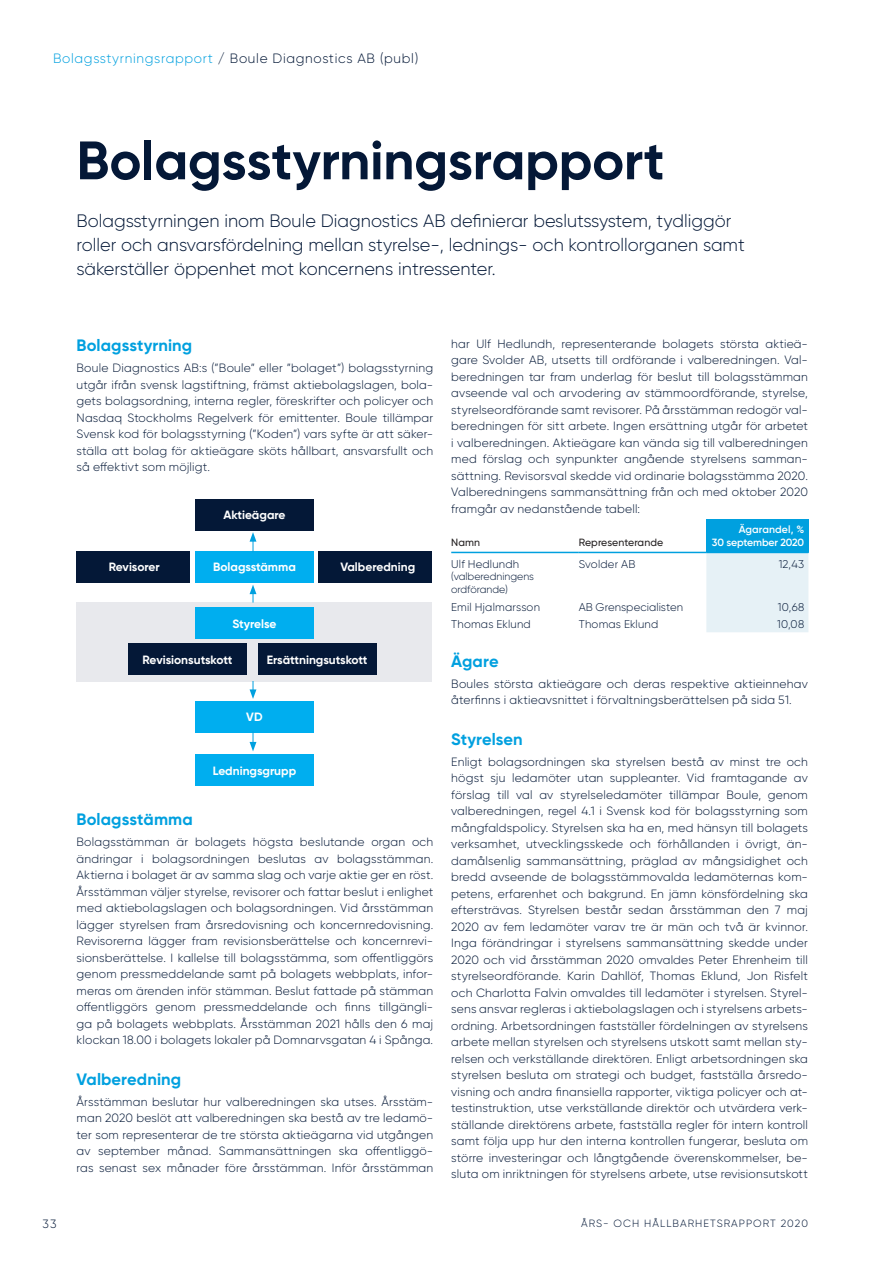
<style>
.page{position:relative;width:893px;height:1263px;background:#fff}
.page>*{position:absolute;margin:0;border:0;box-sizing:border-box;transform-origin:0 0}
.Rubrik_2020{font:700 54px "Gilroy";letter-spacing:-.005em;color:#041837}
.b-Intro3_2020{font:300 18px/24px "Gilroy";color:#041837}
.b-Mellanrubrik1_blue{font:700 16.5px "Gilroy";letter-spacing:.005em;color:#00a0df}
.t1{font:300 13.5px "Gilroy";letter-spacing:.05em;color:#041837}
.b-Bröd_2020{font:300 12px/16.5px "Gilroy";letter-spacing:.015em;color:#041837;text-align:justify}
.Mellanrubrik{font:700 12px "Gilroy";color:#fff}
.Tabbel_Text{font:300 11.25px "Gilroy";letter-spacing:.015em;color:#041837}
.Tabbel_Text-2{font:300 10.5px "Gilroy";letter-spacing:.1em;color:#041837}
.Tabbel_Text-3{font:300 10.5px/12.6px "Gilroy";letter-spacing:-.005em;color:#041837}
.Tabbel_H1{font:600 10.5px/12.6px "Gilroy";letter-spacing:-.01em;color:#fff;text-align:right}
.Tabbel_H1-2{font:500 10.5px "Gilroy";letter-spacing:.01em;color:#231f20}
.s1{color:#00a0df}
</style>
<div class="page">
<div style="left:706px;top:519px;width:102px;height:33px;background:#00a0df"></div>
<div style="left:706px;top:553px;width:102px;height:79px;background:#e6f1f6"></div>
<hr style="left:451px;top:552px;width:128px;height:1px;background:#00a0df">
<hr style="left:579px;top:552px;width:127px;height:1px;background:#00a0df">
<hr style="left:706px;top:552px;width:102px;height:1px;background:#00a0df">
<div style="left:77px;top:603px;width:355px;height:79px;background:#e8e9ed"></div>
<div style="left:258px;top:643px;width:119px;height:32px;background:#041837"></div>
<div style="left:128px;top:643px;width:119px;height:32px;background:#041837"></div>
<div style="left:195px;top:701px;width:119px;height:31px;background:#00aeef"></div>
<div style="left:195px;top:754px;width:119px;height:32px;background:#00aeef"></div>
<div style="left:195px;top:607px;width:119px;height:32px;background:#00aeef"></div>
<div style="left:195px;top:551px;width:119px;height:32px;background:#00aeef"></div>
<div style="left:318px;top:551px;width:114px;height:32px;background:#041837"></div>
<div style="left:76px;top:551px;width:113px;height:32px;background:#041837"></div>
<div style="left:195px;top:499px;width:119px;height:31px;background:#041837"></div>
<svg style="left:250px;top:585px;width:6px;height:18px"></svg>
<svg style="left:250px;top:532px;width:6px;height:19px"></svg>
<svg style="left:250px;top:681px;width:6px;height:18px"></svg>
<svg style="left:250px;top:732px;width:6px;height:19px"></svg>
<p class="t1" style="left:53px;top:50px;width:367px"><span class="s1">Bolagsstyrningsrapport</span> / Boule Diagnostics AB (publ)</p>
<p class="Rubrik_2020" style="left:77px;top:127px;width:589px">Bolagsstyrningsrapport</p>
<p class="b-Intro3_2020" style="left:77px;top:209px;width:670px">Bolagsstyrningen inom Boule Diagnostics AB definierar beslutssystem, tydliggör roller och ansvarsfördelning mellan styrelse-, lednings- och kontrollorganen samt säkerställer öppenhet mot koncernens intressenter.</p>
<p class="b-Mellanrubrik1_blue" style="left:77px;top:335px;width:117px">Bolagsstyrning</p>
<p class="b-Bröd_2020" style="left:77px;top:359px;width:358px">Boule Diagnostics AB:s (”Boule” eller ”bolaget”) bolagsstyrning utgår ifrån svensk lagstiftning, främst aktiebolagslagen, bola&shy;gets bolagsordning, interna regler, föreskrifter och policyer och Nasdaq Stockholms Regelverk för emittenter. Boule tillämpar Svensk kod för bolagsstyrning (”Koden”) vars syfte är att säker&shy;ställa att bolag för aktieägare sköts hållbart, ansvarsfullt och så effektivt som möjligt.</p>
<p class="Mellanrubrik" style="left:223px;top:508px;width:64px">Aktieägare</p>
<p class="Mellanrubrik" style="left:109px;top:560px;width:52px">Revisorer</p>
<p class="Mellanrubrik" style="left:213px;top:560px;width:84px">Bolagsstämma</p>
<p class="Mellanrubrik" style="left:340px;top:560px;width:76px">Valberedning</p>
<p class="Mellanrubrik" style="left:232px;top:616px;width:46px">Styrelse</p>
<p class="Mellanrubrik" style="left:143px;top:652px;width:91px">Revisionsutskott</p>
<p class="Mellanrubrik" style="left:267px;top:652px;width:102px">Ersättningsutskott</p>
<p class="Mellanrubrik" style="left:246px;top:710px;width:18px">VD</p>
<p class="Mellanrubrik" style="left:213px;top:763px;width:85px">Ledningsgrupp</p>
<p class="b-Mellanrubrik1_blue" style="left:77px;top:809px;width:118px">Bolagsstämma</p>
<p class="b-Bröd_2020" style="left:77px;top:833px;width:358px">Bolagsstämman är bolagets högsta beslutande organ och ändringar i bolagsordningen beslutas av bolagsstämman.<br>Aktierna i bolaget är av samma slag och varje aktie ger en röst.<br>Årsstämman väljer styrelse, revisorer och fattar beslut i enlighet med aktiebolagslagen och bolagsordningen. Vid årsstämman lägger styrelsen fram årsredovisning och koncernredovisning.<br>Revisorerna lägger fram revisionsberättelse och koncernrevi&shy;sionsberättelse. I kallelse till bolagsstämma, som offentliggörs genom pressmeddelande samt på bolagets webbplats, infor&shy;meras om ärenden inför stämman. Beslut fattade på stämman offentliggörs genom pressmeddelande och finns tillgängli&shy;ga på bolagets webbplats. Årsstämman 2021 hålls den 6 maj klockan 18.00 i bolagets lokaler på Domnarvsgatan 4 i Spånga.</p>
<p class="b-Mellanrubrik1_blue" style="left:77px;top:1069px;width:106px">Valberedning</p>
<p class="b-Bröd_2020" style="left:77px;top:1093px;width:358px">Årsstämman beslutar hur valberedningen ska utses. Årsstäm&shy;man 2020 beslöt att valberedningen ska bestå av tre ledamö&shy;ter som representerar de tre största aktieägarna vid utgången av september månad. Sammansättningen ska offentliggö&shy;ras senast sex månader före årsstämman. Inför årsstämman</p>
<p class="b-Bröd_2020" style="left:451px;top:335px;width:358px">har Ulf Hedlundh, representerande bolagets största aktieä&shy;gare Svolder AB, utsetts till ordförande i valberedningen. Val&shy;beredningen tar fram underlag för beslut till bolagsstämman avseende val och arvodering av stämmoordförande, styrelse, styrelseordförande samt revisorer. På årsstämman redogör val&shy;beredningen för sitt arbete. Ingen ersättning utgår för arbetet i valberedningen. Aktieägare kan vända sig till valberedningen med förslag och synpunkter angående styrelsens samman&shy;sättning. Revisorsval skedde vid ordinarie bolagsstämma 2020.<br>Valberedningens sammansättning från och med oktober 2020 framgår av nedanstående tabell:</p>
<p class="Tabbel_H1-2" style="left:451px;top:536px;width:30px">Namn</p>
<p class="Tabbel_H1-2" style="left:579px;top:536px;width:86px">Representerande</p>
<p class="Tabbel_H1" style="left:712px;top:523px;width:94px">Ägarandel, %<br>30 september 2020</p>
<p class="Tabbel_Text" style="left:451px;top:557px;width:70px">Ulf Hedlundh</p>
<p class="Tabbel_Text-3" style="left:451px;top:570px;width:84px">(valberedningens ordförande)</p>
<p class="Tabbel_Text" style="left:579px;top:557px;width:58px">Svolder AB</p>
<p class="Tabbel_Text" style="left:779px;top:557px;width:27px">12,43</p>
<p class="Tabbel_Text" style="left:451px;top:600px;width:90px">Emil Hjalmarsson</p>
<p class="Tabbel_Text" style="left:579px;top:600px;width:106px">AB Grenspecialisten</p>
<p class="Tabbel_Text" style="left:778px;top:600px;width:28px">10,68</p>
<p class="Tabbel_Text" style="left:451px;top:617px;width:81px">Thomas Eklund</p>
<p class="Tabbel_Text" style="left:579px;top:617px;width:81px">Thomas Eklund</p>
<p class="Tabbel_Text" style="left:777px;top:617px;width:29px">10,08</p>
<p class="b-Mellanrubrik1_blue" style="left:451px;top:651px;width:49px">Ägare</p>
<p class="b-Bröd_2020" style="left:451px;top:675px;width:358px">Boules största aktieägare och deras respektive aktieinnehav återfinns i aktieavsnittet i förvaltningsberättelsen på sida 51.</p>
<p class="b-Mellanrubrik1_blue" style="left:451px;top:729px;width:73px">Styrelsen</p>
<p class="b-Bröd_2020" style="left:451px;top:753px;width:358px">Enligt bolagsordningen ska styrelsen bestå av minst tre och högst sju ledamöter utan suppleanter. Vid framtagande av förslag till val av styrelseledamöter tillämpar Boule, genom valberedningen, regel 4.1 i Svensk kod för bolagsstyrning som mångfaldspolicy. Styrelsen ska ha en, med hänsyn till bolagets verksamhet, utvecklingsskede och förhållanden i övrigt, än&shy;damålsenlig sammansättning, präglad av mångsidighet och bredd avseende de bolagsstämmovalda ledamöternas kom&shy;petens, erfarenhet och bakgrund. En jämn könsfördelning ska eftersträvas. Styrelsen består sedan årsstämman den 7 maj 2020 av fem ledamöter varav tre är män och två är kvinnor.<br>Inga förändringar i styrelsens sammansättning skedde under 2020 och vid årsstämman 2020 omvaldes Peter Ehrenheim till styrelseordförande. Karin Dahllöf, Thomas Eklund, Jon Risfelt och Charlotta Falvin omvaldes till ledamöter i styrelsen. Styrel&shy;sens ansvar regleras i aktiebolagslagen och i styrelsens arbets&shy;ordning. Arbetsordningen fastställer fördelningen av styrelsens arbete mellan styrelsen och styrelsens utskott samt mellan sty&shy;relsen och verkställande direktören. Enligt arbetsordningen ska styrelsen besluta om strategi och budget, fastställa årsredo&shy;visning och andra finansiella rapporter, viktiga policyer och at&shy;testinstruktion, utse verkställande direktör och utvärdera verk&shy;ställande direktörens arbete, fastställa regler för intern kontroll samt följa upp hur den interna kontrollen fungerar, besluta om större investeringar och långtgående överenskommelser, be&shy;sluta om inriktningen för styrelsens arbete, utse revisionsutskott</p>
<p class="b-Bröd_2020" style="left:43px;top:1215px;width:16px">33</p>
<p class="Tabbel_Text-2" style="left:581px;top:1217px;width:228px">ÅRS- OCH HÅLLBARHETSRAPPORT 2020</p>
</div>
